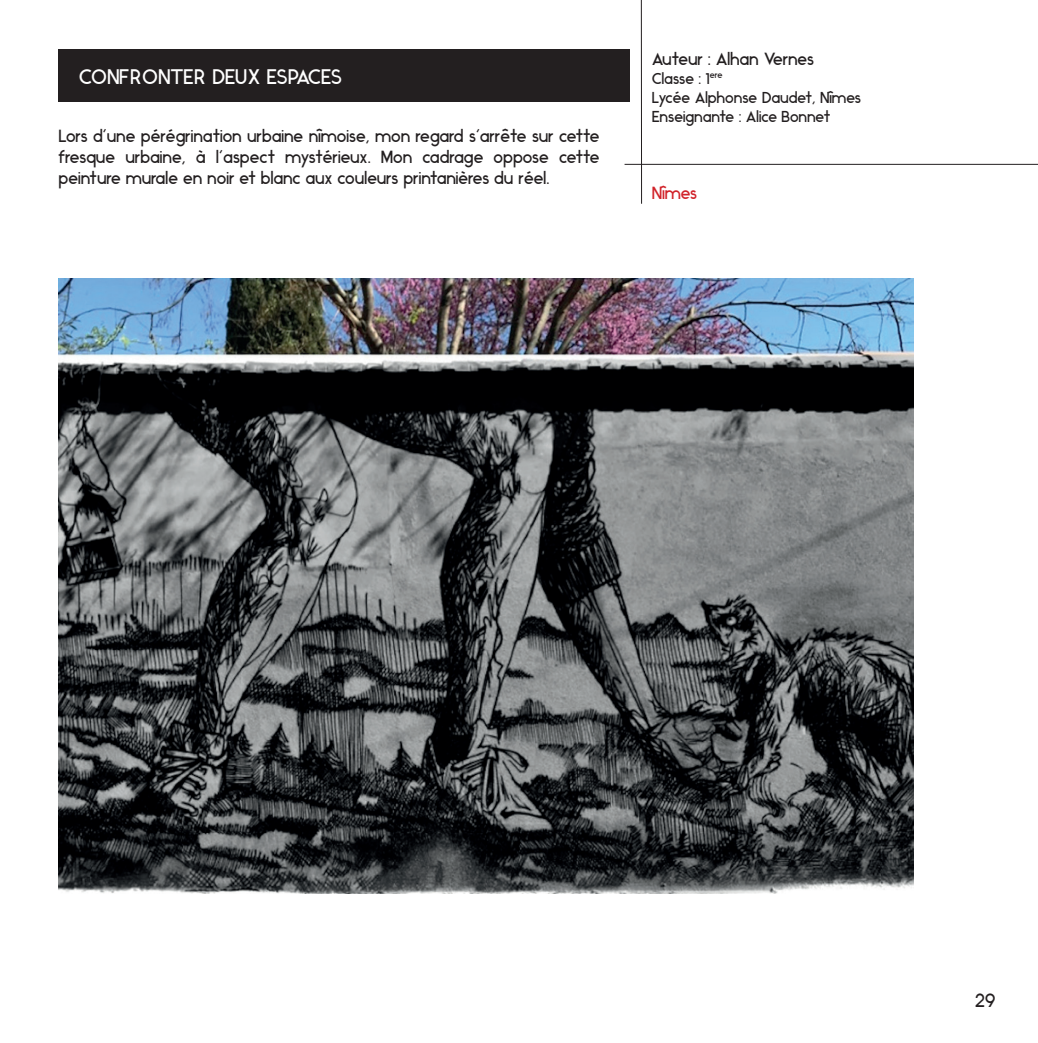
<style>
.page{position:relative;width:1038px;height:1043px;background:#fff}
.page>*{position:absolute;margin:0;border:0;box-sizing:border-box;transform-origin:0 0}
.t1{font:21px "Ikaros";letter-spacing:-.045em;color:#fff}
.t2{font:19.25px "Ikaros";color:#231f20}
.t3{font:17.5px/21px "Ikaros";letter-spacing:-.01em;color:#231f20;text-align:justify}
.t4{font:17.5px "Ikaros";color:#d1232a}
.t5{font:15.75px/18.9px "Ikaros";color:#231f20}
</style>
<div class="page">
<div style="left:59px;top:49px;width:570px;height:53px;background:#231f20"></div>
<hr style="left:640px;top:0;width:2px;height:204px;background:#231f20">
<hr style="left:624px;top:164px;width:413px;height:1px;background:#231f20">
<img style="left:59px;top:278px;width:853px;height:615px">
<p class="t1" style="left:79px;top:68px;width:265px">CONFRONTER DEUX ESPACES</p>
<p class="t3" style="left:59px;top:127px;width:542px">Lors d’une pérégrination urbaine nîmoise, mon regard s’arrête sur cette fresque urbaine, à l’aspect mystérieux. Mon cadrage oppose cette peinture murale en noir et blanc aux couleurs printanières du réel.</p>
<p class="t3" style="left:651px;top:50px;width:164px">Auteur : Alhan Vernes</p>
<p class="t5" style="left:651px;top:70px;width:211px">Classe : 1<sup>ere<br></sup>Lycée Alphonse Daudet, Nîmes<br>Enseignante : Alice Bonnet</p>
<p class="t4" style="left:651px;top:186px;width:47px">Nîmes</p>
<p class="t2" style="left:974px;top:992px;width:22px">29</p>
</div>
